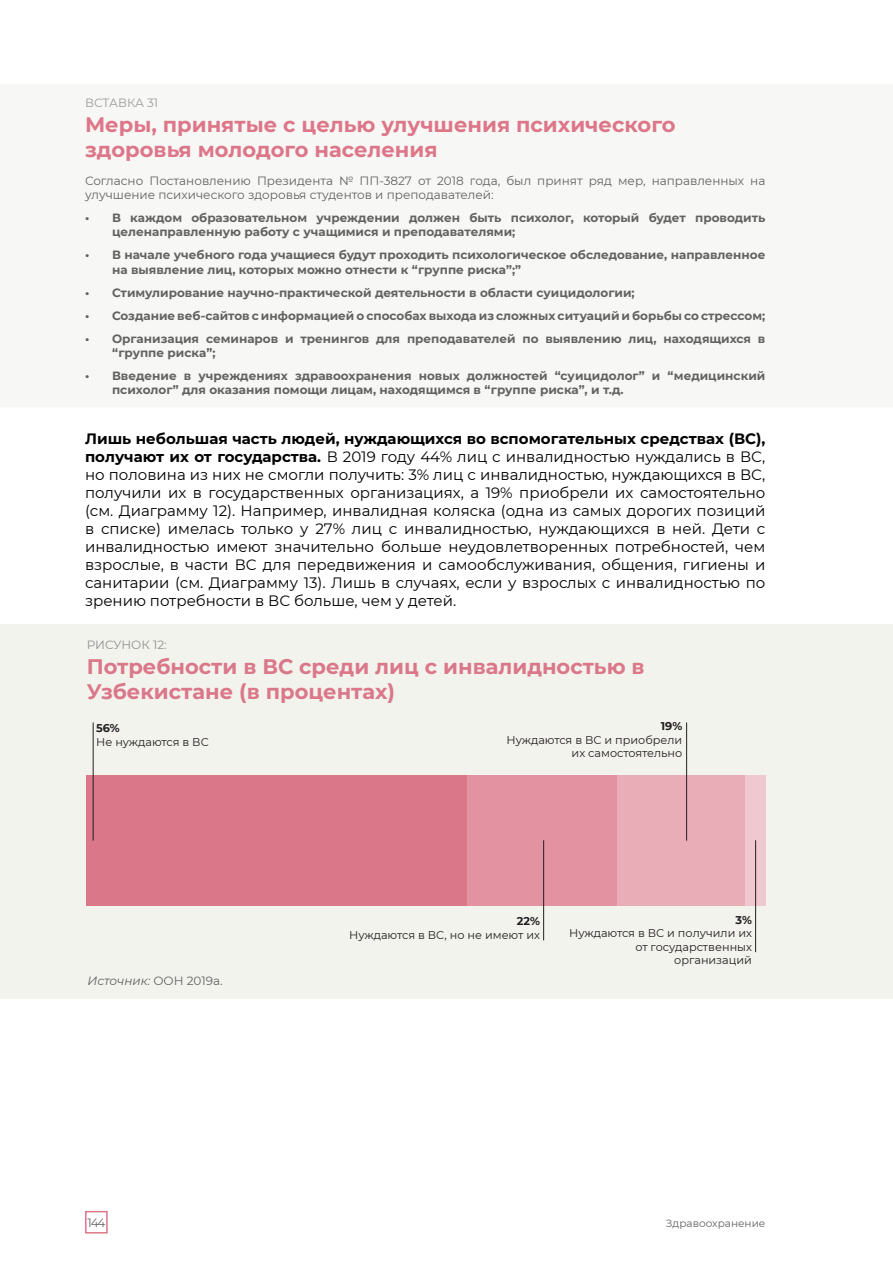
<style>
.page{position:relative;width:893px;height:1263px;background:#fff}
.page>*{position:absolute;margin:0;border:0;box-sizing:border-box;transform-origin:0 0}
.t1{font:700 21px/25.2px "Montserrat";color:#dd7689}
.t2{font:700 21px/25.2px "Montserrat";color:#da7789}
.t3{font:15px/18px "Montserrat";color:#000;text-align:justify}
.t4{font:700 12px/14.4px "Montserrat";color:#636262}
.t5{font:12px/14.4px "Montserrat";color:#636262}
.t6{font:italic 12px "Montserrat";color:#616263}
.t7{font:12px "Montserrat";color:#8f9191}
.t8{font:12px "Montserrat";color:#9b9b99}
.t9{font:11.25px/13.5px "Montserrat";color:#231f20;text-align:right}
.t10{font:700 11.25px "Montserrat";color:#231f20}
.t11{font:10.5px "Montserrat";color:#636262}
.s1{font-weight:700}
.s2{font-style:normal}
</style>
<div class="page">
<div style="left:85px;top:1211px;width:23px;height:22px;border:2px solid #dd7689"></div>
<div style="left:0;top:625px;width:893px;height:374px;background:#f3f3ed"></div>
<div style="left:745px;top:775px;width:21px;height:131px;background:#f0c8d0"></div>
<div style="left:616px;top:775px;width:129px;height:131px;background:#e9adb8"></div>
<div style="left:467px;top:775px;width:149px;height:131px;background:#e292a1"></div>
<div style="left:87px;top:775px;width:380px;height:131px;background:#da7789"></div>
<hr style="left:755px;top:840px;width:1px;height:112px;background:#231f20">
<hr style="left:686px;top:722px;width:1px;height:119px;background:#231f20">
<hr style="left:543px;top:840px;width:1px;height:100px;background:#231f20">
<hr style="left:93px;top:722px;width:1px;height:119px;background:#231f20">
<div style="left:1px;top:85px;width:891px;height:321px;background:#f7f8f5"></div>
<p class="t8" style="left:85px;top:95px;width:19px">Вставка</p>
<p class="t8" style="left:147px;top:95px;width:13px">31</p>
<h1 class="t1" style="left:85px;top:111px;width:592px">Меры, принятые с целью улучшения психического здоровья молодого населения</h1>
<p class="t5" style="left:85px;top:173px;width:682px">Согласно Постановлению Президента № ПП-3827 от 2018 года, был принят ряд мер, направленных на улучшение психического здоровья студентов и преподавателей:</p>
<p class="t4" style="left:112px;top:210px;width:655px;text-indent:-27px">• В каждом образовательном учреждении должен быть психолог, который будет проводить целенаправленную работу с учащимися и преподавателями;</p>
<p class="t4" style="left:112px;top:247px;width:655px;text-indent:-27px">• В начале учебного года учащиеся будут проходить психологическое обследование, направленное на выявление лиц, которых можно отнести к “группе риска”;”</p>
<p class="t4" style="left:85px;top:285px;width:551px">• Стимулирование научно-практической деятельности в области суицидологии;</p>
<p class="t4" style="left:85px;top:308px;width:682px">• Создание веб-сайтов с информацией о способах выхода из сложных ситуаций и борьбы со стрессом;</p>
<p class="t4" style="left:112px;top:330px;width:655px;text-indent:-27px">• Организация семинаров и тренингов для преподавателей по выявлению лиц, находящихся в “группе риска”;</p>
<p class="t4" style="left:112px;top:368px;width:655px;text-indent:-27px">• Введение в учреждениях здравоохранения новых должностей “суицидолог” и “медицинский психолог” для оказания помощи лицам, находящимся в “группе риска”, и т.д.</p>
<p class="t3" style="left:85px;top:429px;width:682px"><span class="s1">Лишь небольшая часть людей, нуждающихся во вспомогательных средствах (ВС), получают их от государства.</span> В 2019 году 44% лиц с инвалидностью нуждались в ВС, но половина из них не смогли получить: 3% лиц с инвалидностью, нуждающихся в ВС, получили их в государственных организациях, а 19% приобрели их самостоятельно (см. Диаграмму 12). Например, инвалидная коляска (одна из самых дорогих позиций в списке) имелась только у 27% лиц с инвалидностью, нуждающихся в ней. Дети с инвалидностью имеют значительно больше неудовлетворенных потребностей, чем взрослые, в части ВС для передвижения и самообслуживания, общения, гигиены и санитарии (см. Диаграмму 13). Лишь в случаях, если у взрослых с инвалидностью по зрению потребности в ВС больше, чем у детей.</p>
<p class="t7" style="left:87px;top:636px;width:81px">РИСУНОК 12:</p>
<h1 class="t2" style="left:87px;top:653px;width:559px">Потребности в ВС среди лиц с инвалидностью в<br>Узбекистане (в процентах)</h1>
<p class="t10" style="left:96px;top:720px;width:25px">56%</p>
<p class="t9" style="left:96px;top:735px;width:114px">Не нуждаются в ВС</p>
<p class="t6" style="left:88px;top:972px;width:137px">Источник: <span class="s2">ООН 2019а.</span></p>
<p class="t10" style="left:661px;top:718px;width:23px">19%</p>
<p class="t9" style="left:507px;top:733px;width:177px">Нуждаются в ВС и приобрели их самостоятельно</p>
<p class="t10" style="left:517px;top:913px;width:25px">22%</p>
<p class="t9" style="left:349px;top:927px;width:192px">Нуждаются в ВС, но не имеют их</p>
<p class="t10" style="left:736px;top:911px;width:18px">3%</p>
<p class="t9" style="left:569px;top:926px;width:184px">Нуждаются в ВС и получили их от государственных организаций</p>
<p class="t5" style="left:87px;top:1215px;width:20px">144</p>
<p class="t11" style="left:666px;top:1216px;width:101px">Здравоохранение</p>
</div>
